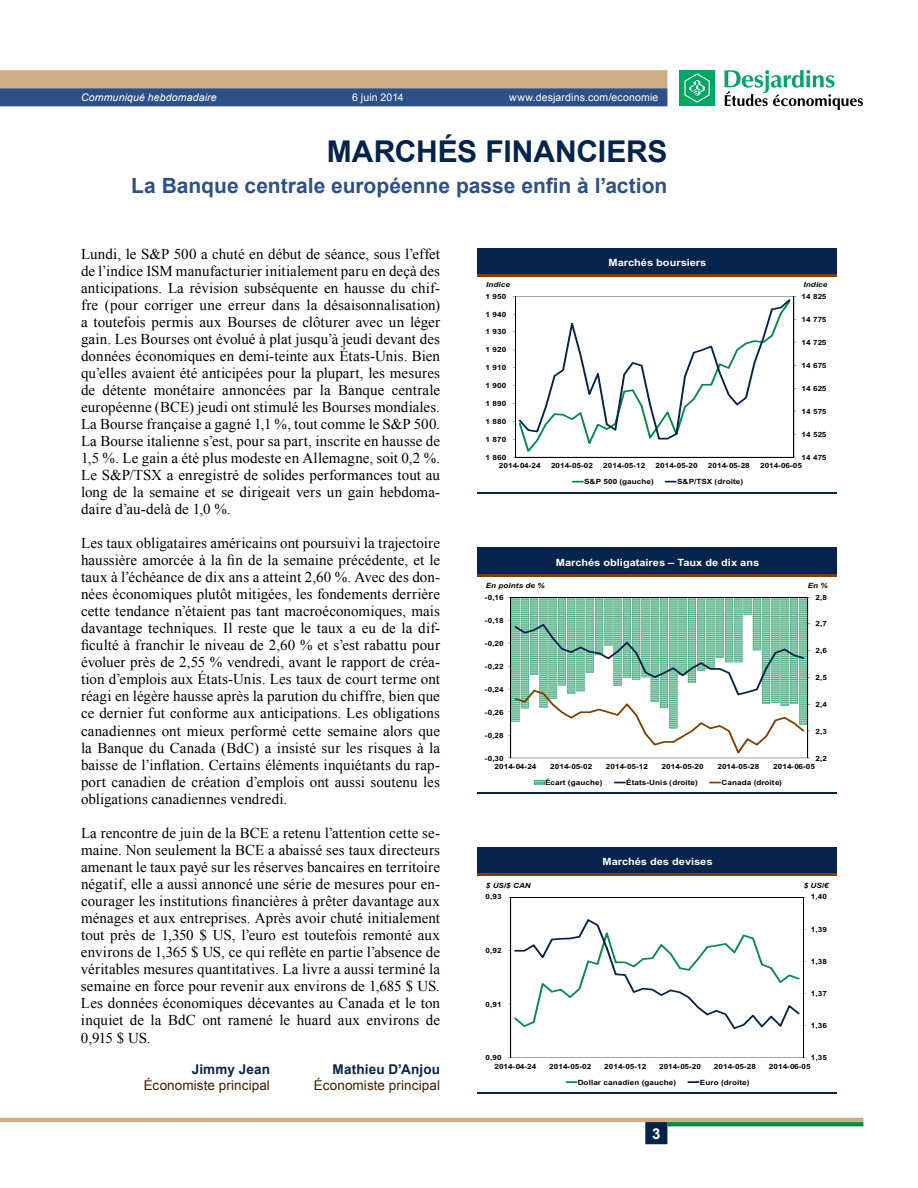
<style>
.page{position:relative;width:918px;height:1188px;background:#fff}
.page>*{position:absolute;margin:0;border:0;box-sizing:border-box;transform-origin:0 0}
.t1{font:700 30px "Arial";letter-spacing:.005em;color:#05234b}
.t2{font:700 21px "Arial";color:#2d5088}
.t3{font:15px/17.1px "Times New Roman";letter-spacing:.005em;color:#000;text-align:justify}
.t4{font:700 15px "Arial";color:#fff}
.t5{font:13.5px "Arial";letter-spacing:.005em;color:#401f00}
.t6{font:700 13.5px "Arial";letter-spacing:.015em;color:#05234b}
.t7{font:10.5px "Arial";letter-spacing:.015em;color:#fff}
.t8{font:italic 10.5px "Arial";letter-spacing:.015em;color:#fff}
.t9{font:700 10.05px "Arial";color:#fff;scale:1.1 1}
.t10{font:700 7.2px "Arial";letter-spacing:.015em;color:#000;scale:1.13 1}
.t11{font:italic 700 7.2px "Arial";letter-spacing:.01em;color:#000;scale:1.13 1}
</style>
<div class="page">
<svg style="left:0;top:70px;width:667px;height:36px;background:#7e8087"></svg>
<hr style="left:0;top:1118px;width:863px;height:4px;background:#cdae84">
<svg style="left:667px;top:1122px;width:196px;height:4px"></svg>
<div style="left:645px;top:1122px;width:22px;height:22px;background:#05234b;border:2px solid #05234b"></div>
<div style="left:679px;top:70px;width:36px;height:36px;background:#00a664"></div>
<svg style="left:684px;top:73px;width:26px;height:30px"></svg>
<svg style="left:724px;top:70px;width:139px;height:40px"></svg>
<div style="left:478px;top:248px;width:359px;height:27px;background:#05234b"></div>
<hr style="left:478px;top:274px;width:359px;height:3px;background:#803f00">
<hr style="left:478px;top:493px;width:359px;height:1px;background:#05234b">
<svg style="left:513px;top:296px;width:283px;height:162px"></svg>
<svg style="left:572px;top:481px;width:12px;height:2px"></svg>
<svg style="left:665px;top:481px;width:12px;height:2px"></svg>
<div style="left:478px;top:548px;width:359px;height:27px;background:#05234b"></div>
<hr style="left:478px;top:574px;width:359px;height:3px;background:#803f00">
<hr style="left:478px;top:792px;width:359px;height:2px;background:#05234b">
<svg style="left:508px;top:597px;width:302px;height:162px"></svg>
<svg style="left:534px;top:781px;width:10px;height:4px"></svg>
<svg style="left:614px;top:782px;width:12px;height:1px"></svg>
<svg style="left:709px;top:782px;width:12px;height:1px"></svg>
<div style="left:478px;top:848px;width:359px;height:27px;background:#05234b"></div>
<hr style="left:478px;top:874px;width:359px;height:2px;background:#803f00">
<hr style="left:478px;top:1092px;width:359px;height:1px;background:#05234b">
<svg style="left:512px;top:1057px;width:291px;height:1px"></svg>
<hr style="left:803px;top:897px;width:1px;height:161px;background:#000">
<hr style="left:511px;top:897px;width:1px;height:161px;background:#000">
<hr style="left:511px;top:897px;width:292px;height:1px;background:#000">
<svg style="left:508px;top:919px;width:298px;height:110px"></svg>
<svg style="left:566px;top:1081px;width:12px;height:2px"></svg>
<svg style="left:687px;top:1081px;width:12px;height:2px"></svg>
<p class="t8" style="left:81px;top:91px;width:137px">Communiqué hebdomadaire</p>
<p class="t7" style="left:352px;top:91px;width:53px">6 juin 2014</p>
<p class="t7" style="left:509px;top:91px;width:151px">www.desjardins.com/economie</p>
<h1 class="t1" style="left:327px;top:132px;width:339px">March és financiers</h1>
<h2 class="t2" style="left:131px;top:172px;width:538px">La Banque centrale européenne passe enfin à l’action</h2>
<p class="t3" style="left:81px;top:245px;width:361px">Lundi, le S&amp;P 500 a chuté en début de séance, sous l’effet de l’indice ISM manufacturier initialement paru en deçà des anticipations. La révision subséquente en hausse du chif&shy;fre (pour corriger une erreur dans la désaisonnalisation) a toutefois permis aux Bourses de clôturer avec un léger gain. Les Bourses ont évolué à plat jusqu’à jeudi devant des données économiques en demi-teinte aux États‑Unis. Bien qu’elles avaient été anticipées pour la plupart, les mesures de détente monétaire annoncées par la Banque centrale européenne (BCE) jeudi ont stimulé les Bourses mondiales.<br>La Bourse française a gagné 1,1 %, tout comme le S&amp;P 500.<br>La Bourse italienne s’est, pour sa part, inscrite en hausse de 1,5 %. Le gain a été plus modeste en Allemagne, soit 0,2 %.<br>Le S&amp;P/TSX a enregistré de solides performances tout au long de la semaine et se dirigeait vers un gain hebdoma&shy;daire d’au-delà de 1,0 %.</p>
<p class="t3" style="left:81px;top:534px;width:361px">Les taux obligataires américains ont poursuivi la trajectoire haussière amorcée à la fin de la semaine précédente, et le taux à l’échéance de dix ans a atteint 2,60 %. Avec des don&shy;nées économiques plutôt mitigées, les fondements derrière cette tendance n’étaient pas tant macroéconomiques, mais davantage techniques. Il reste que le taux a eu de la dif&shy;ficulté à franchir le niveau de 2,60 % et s’est rabattu pour évoluer près de 2,55 % vendredi, avant le rapport de créa&shy;tion d’emplois aux États‑Unis. Les taux de court terme ont réagi en légère hausse après la parution du chiffre, bien que ce dernier fut conforme aux anticipations. Les obligations canadiennes ont mieux performé cette semaine alors que la Banque du Canada (BdC) a insisté sur les risques à la baisse de l’inflation. Certains éléments inquiétants du rap&shy;port canadien de création d’emplois ont aussi soutenu les obligations canadiennes vendredi.</p>
<p class="t3" style="left:81px;top:824px;width:361px">La rencontre de juin de la BCE a retenu l’attention cette se&shy;maine. Non seulement la BCE a abaissé ses taux directeurs amenant le taux payé sur les réserves bancaires en territoire négatif, elle a aussi annoncé une série de mesures pour en&shy;courager les institutions financières à prêter davantage aux ménages et aux entreprises. Après avoir chuté initialement tout près de 1,350 $ US, l’euro est toutefois remonté aux environs de 1,365 $ US, ce qui reflète en partie l’absence de véritables mesures quantitatives. La livre a aussi terminé la semaine en force pour revenir aux environs de 1,685 $ US.<br>Les données économiques décevantes au Canada et le ton inquiet de la BdC ont ramené le huard aux environs de 0,915 $ US.</p>
<p class="t6" style="left:192px;top:1060px;width:80px">Jimmy Jean</p>
<p class="t6" style="left:333px;top:1060px;width:109px">Mathieu D’Anjou</p>
<p class="t5" style="left:144px;top:1076px;width:128px">Économiste principal</p>
<p class="t5" style="left:314px;top:1076px;width:128px">Économiste principal</p>
<p class="t9" style="left:609px;top:257px;width:90px">Marchés boursiers</p>
<p class="t11" style="left:486px;top:280px;width:23px">Indice</p>
<p class="t11" style="left:804px;top:280px;width:23px">Indice</p>
<p class="t10" style="left:486px;top:292px;width:20px">1 950</p>
<p class="t10" style="left:486px;top:310px;width:20px">1 940</p>
<p class="t10" style="left:486px;top:328px;width:20px">1 930</p>
<p class="t10" style="left:486px;top:346px;width:20px">1 920</p>
<p class="t10" style="left:486px;top:363px;width:20px">1 910</p>
<p class="t10" style="left:486px;top:381px;width:20px">1 900</p>
<p class="t10" style="left:486px;top:399px;width:20px">1 890</p>
<p class="t10" style="left:486px;top:417px;width:20px">1 880</p>
<p class="t10" style="left:486px;top:435px;width:20px">1 870</p>
<p class="t10" style="left:486px;top:453px;width:20px">1 860</p>
<p class="t10" style="left:801px;top:292px;width:24px">14 825</p>
<p class="t10" style="left:801px;top:315px;width:24px">14 775</p>
<p class="t10" style="left:801px;top:338px;width:24px">14 725</p>
<p class="t10" style="left:801px;top:361px;width:24px">14 675</p>
<p class="t10" style="left:801px;top:384px;width:24px">14 625</p>
<p class="t10" style="left:801px;top:407px;width:24px">14 575</p>
<p class="t10" style="left:801px;top:430px;width:24px">14 525</p>
<p class="t10" style="left:801px;top:453px;width:24px">14 475</p>
<p class="t10" style="left:499px;top:462px;width:39px">2014-04-24</p>
<p class="t10" style="left:551px;top:462px;width:39px">2014-05-02</p>
<p class="t10" style="left:603px;top:462px;width:39px">2014-05-12</p>
<p class="t10" style="left:656px;top:462px;width:39px">2014-05-20</p>
<p class="t10" style="left:708px;top:462px;width:39px">2014-05-28</p>
<p class="t10" style="left:760px;top:462px;width:39px">2014-06-05</p>
<p class="t10" style="left:584px;top:478px;width:63px">S&amp;P 500 (gauche)</p>
<p class="t10" style="left:677px;top:478px;width:60px">S&amp;P/TSX (droite)</p>
<p class="t9" style="left:556px;top:556px;width:186px">Marchés obligataires – Taux de dix ans</p>
<p class="t11" style="left:486px;top:581px;width:54px">En points de %</p>
<p class="t11" style="left:808px;top:581px;width:19px">En %</p>
<p class="t10" style="left:485px;top:593px;width:18px">-0,16</p>
<p class="t10" style="left:485px;top:616px;width:18px">-0,18</p>
<p class="t10" style="left:485px;top:639px;width:18px">-0,20</p>
<p class="t10" style="left:485px;top:662px;width:18px">-0,22</p>
<p class="t10" style="left:485px;top:685px;width:18px">-0,24</p>
<p class="t10" style="left:485px;top:708px;width:18px">-0,26</p>
<p class="t10" style="left:485px;top:731px;width:18px">-0,28</p>
<p class="t10" style="left:485px;top:754px;width:18px">-0,30</p>
<p class="t10" style="left:815px;top:593px;width:12px">2,8</p>
<p class="t10" style="left:815px;top:620px;width:12px">2,7</p>
<p class="t10" style="left:815px;top:646px;width:12px">2,6</p>
<p class="t10" style="left:815px;top:673px;width:12px">2,5</p>
<p class="t10" style="left:815px;top:700px;width:12px">2,4</p>
<p class="t10" style="left:815px;top:727px;width:12px">2,3</p>
<p class="t10" style="left:815px;top:754px;width:12px">2,2</p>
<p class="t10" style="left:494px;top:763px;width:39px">2014-04-24</p>
<p class="t10" style="left:550px;top:763px;width:39px">2014-05-02</p>
<p class="t10" style="left:606px;top:763px;width:39px">2014-05-12</p>
<p class="t10" style="left:662px;top:763px;width:39px">2014-05-20</p>
<p class="t10" style="left:717px;top:763px;width:39px">2014-05-28</p>
<p class="t10" style="left:773px;top:763px;width:39px">2014-06-05</p>
<p class="t10" style="left:545px;top:779px;width:52px">Écart (gauche)</p>
<p class="t10" style="left:626px;top:779px;width:65px">États-Unis (droite)</p>
<p class="t10" style="left:722px;top:779px;width:55px">Canada (droite)</p>
<p class="t9" style="left:603px;top:856px;width:101px">Marchés des devises</p>
<p class="t11" style="left:486px;top:881px;width:41px">$ US/$ CAN</p>
<p class="t11" style="left:804px;top:881px;width:24px">$ US/€</p>
<p class="t10" style="left:485px;top:893px;width:16px">0,93</p>
<p class="t10" style="left:485px;top:946px;width:16px">0,92</p>
<p class="t10" style="left:485px;top:1000px;width:16px">0,91</p>
<p class="t10" style="left:485px;top:1053px;width:16px">0,90</p>
<p class="t10" style="left:811px;top:893px;width:16px">1,40</p>
<p class="t10" style="left:811px;top:925px;width:16px">1,39</p>
<p class="t10" style="left:811px;top:957px;width:16px">1,38</p>
<p class="t10" style="left:811px;top:989px;width:16px">1,37</p>
<p class="t10" style="left:811px;top:1021px;width:16px">1,36</p>
<p class="t10" style="left:811px;top:1053px;width:16px">1,35</p>
<p class="t10" style="left:494px;top:1062px;width:39px">2014-04-24</p>
<p class="t10" style="left:549px;top:1062px;width:39px">2014-05-02</p>
<p class="t10" style="left:604px;top:1062px;width:39px">2014-05-12</p>
<p class="t10" style="left:659px;top:1062px;width:39px">2014-05-20</p>
<p class="t10" style="left:714px;top:1062px;width:39px">2014-05-28</p>
<p class="t10" style="left:769px;top:1062px;width:39px">2014-06-05</p>
<p class="t10" style="left:578px;top:1078px;width:88px">Dollar canadien (gauche)</p>
<p class="t10" style="left:700px;top:1078px;width:45px">Euro (droite)</p>
<p class="t4" style="left:652px;top:1124px;width:10px">3</p>
</div>
